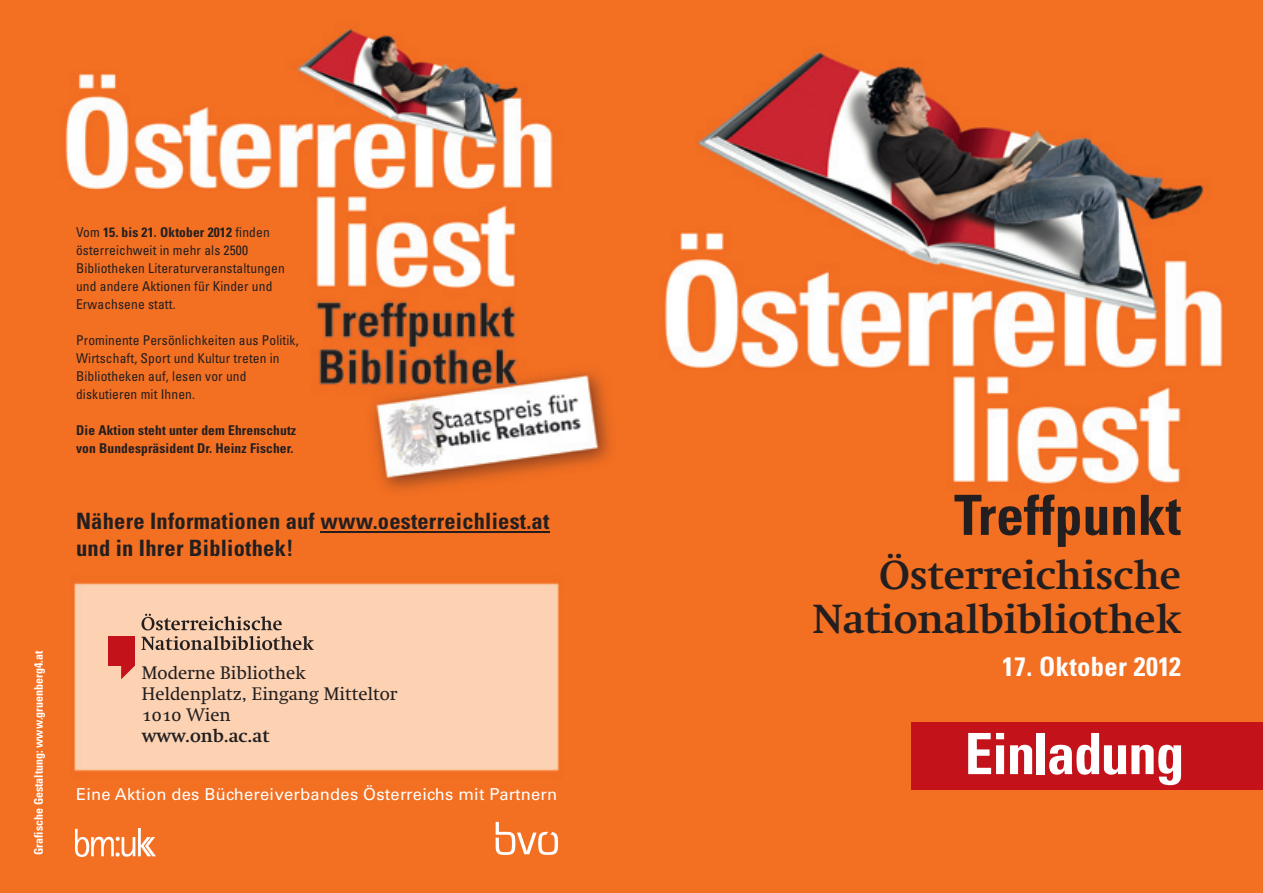
<style>
.page{position:relative;width:1263px;height:893px;background:#fff}
.page>*{position:absolute;margin:0;border:0;box-sizing:border-box;transform-origin:0 0}
.t1{font:700 condensed 57px "Univers LT";letter-spacing:-.025em;color:#fff}
.t2{font:700 condensed 55.5px "Univers LT";color:#231f20}
.t3{font:700 39.9px/43.2px "Nu Swift";color:#231f20;text-align:right}
.t4{font:700 condensed 26.55px "Univers LT";letter-spacing:.015em;color:#fff}
.t5{font:700 condensed 22.5px/27px "Univers LT";letter-spacing:.01em;color:#231f20}
.t6{font:18px/21px "Nu Swift";color:#231f20}
.t7{font:700 18px "Nu Swift";color:#231f20}
.t8{font:16.5px "Univers LT";letter-spacing:.015em;color:#fff}
.t9{font:condensed 13.5px/18px "Univers LT";letter-spacing:.01em;color:#231f20}
.t10{font:700 condensed 13.5px/18px "Univers LT";letter-spacing:.01em;color:#231f20}
.t11{font:700 condensed 12px "Univers LT";color:#fff}
.s1{font-weight:700}
</style>
<div class="page">
<img style="left:0;top:0;width:1263px;height:893px">
<div style="left:911px;top:722px;width:352px;height:67px;background:#c4121a"></div>
<img style="left:493px;top:816px;width:70px;height:45px">
<img style="left:75px;top:828px;width:81px;height:28px">
<div style="left:108px;top:637px;width:26px;height:29px;background:#c4121a"></div>
<svg style="left:121px;top:666px;width:13px;height:13px"></svg>
<svg style="left:141px;top:614px;width:141px;height:16px;background:#bf9f88"></svg>
<svg style="left:141px;top:636px;width:173px;height:14px;background:#ae927d"></svg>
<hr style="left:320px;top:531px;width:229px;height:2px;background:#231f20">
<p class="t9" style="left:76px;top:224px;width:210px">Vom <span class="s1">15. bis 21. Oktober 2012</span> finden österreichweit in mehr als 2500<br>Bibliotheken Literaturveranstaltungen und andere Aktionen für Kinder und<br>Erwachsene statt.</p>
<p class="t9" style="left:76px;top:332px;width:224px">Prominente Persönlichkeiten aus Politik, Wirtschaft, Sport und Kultur treten in Bibliotheken auf, lesen vor und diskutieren mit Ihnen.</p>
<p class="t10" style="left:76px;top:422px;width:222px">Die Aktion steht unter dem Ehrenschutz von Bundespräsident Dr. Heinz Fischer.</p>
<h3 class="t5" style="left:76px;top:509px;width:475px">Nähere Informationen auf www.oesterreichliest.at und in Ihrer Bibliothek!</h3>
<p class="t11" style="left:34px;top:855px;width:206px;rotate:-90deg">Grafische Gestaltung: www.gruenberg4.at</p>
<h3 class="t6" style="left:142px;top:664px;width:257px">Moderne Bibliothek<br>Heldenplatz, Eingang Mitteltor<br>1010 Wien</h3>
<h3 class="t7" style="left:142px;top:729px;width:129px">www.onb.ac.at</h3>
<p class="t8" style="left:76px;top:788px;width:483px">Eine Aktion des Büchereiverbandes Österreichs mit Partnern</p>
<h2 class="t2" style="left:954px;top:495px;width:228px">Treffpunkt</h2>
<h3 class="t3" style="left:812px;top:557px;width:370px">Österreichische<br>Nationalbibliothek</h3>
<h3 class="t4" style="left:1002px;top:657px;width:181px">17. Oktober 2012</h3>
<h1 class="t1" style="left:964px;top:733px;width:221px">Einladung</h1>
</div>
